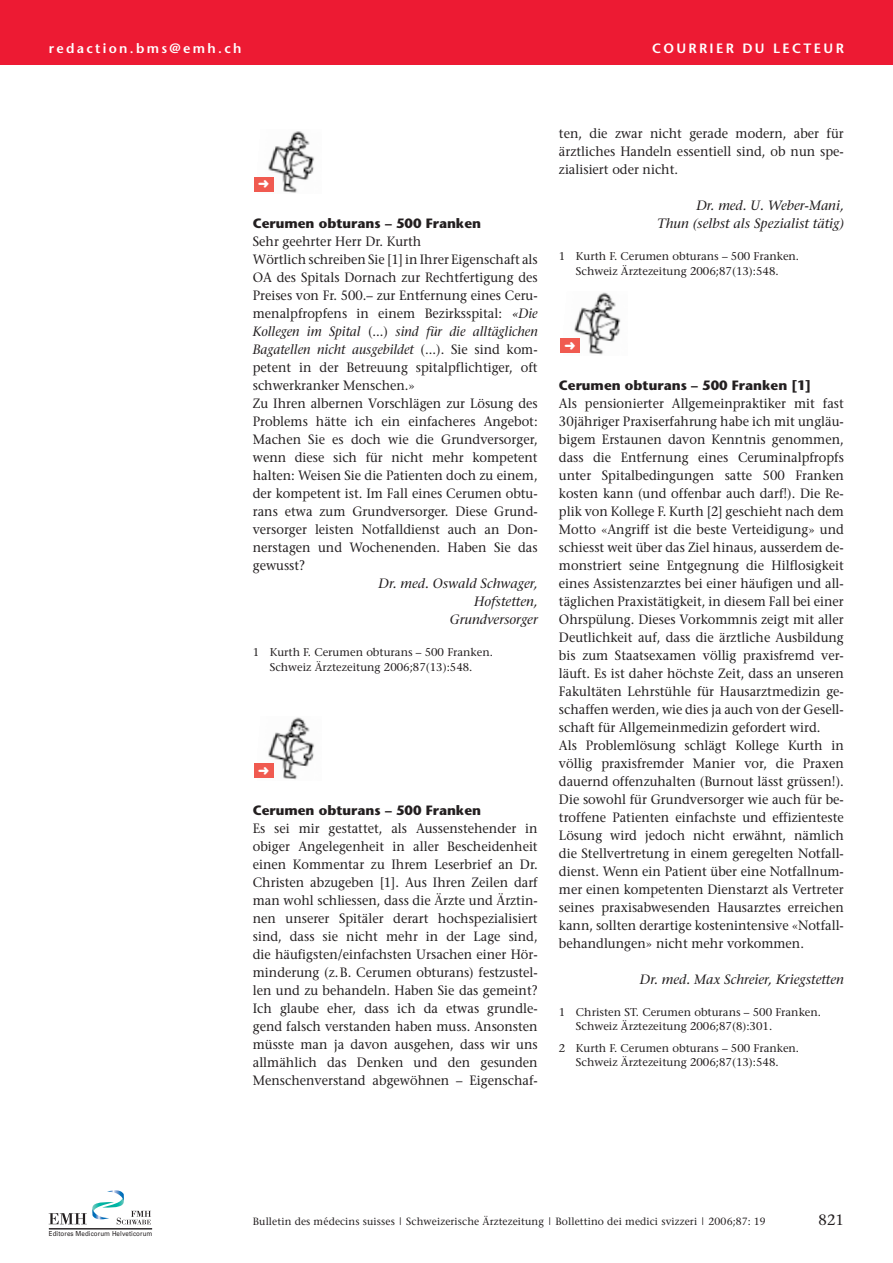
<style>
.page{position:relative;width:893px;height:1263px;background:#fff}
.page>*{position:absolute;margin:0;border:0;box-sizing:border-box;transform-origin:0 0}
.t1{font:15px "Stone Serif";color:#231f20}
.t2{font:13.5px/18px "Stone Serif";color:#231f20;scale:.95 1}
.t3{font:italic 13.5px/18px "Stone Serif";color:#231f20;text-align:right}
.t4{font:700 13.5px "Stone Sans";color:#231f20}
.t5{font:600 13.5px "Stone Sans";letter-spacing:.17em;color:#fff}
.t6{font:11.25px/14.2px "Stone Serif";color:#231f20;text-align:center}
.t7{font:10.5px "Stone Serif";letter-spacing:.01em;color:#231f20}
.t8{font:6.9px "Univers";letter-spacing:.015em;color:#231f20;scale:.9 1}
.s1{font-style:italic}
</style>
<div class="page">
<img style="left:268px;top:717px;width:46px;height:63px">
<div style="left:254px;top:763px;width:19px;height:15px;background:#f05a50"></div>
<img style="left:268px;top:131px;width:46px;height:62px">
<div style="left:254px;top:177px;width:19px;height:15px;background:#f05a50"></div>
<img style="left:574px;top:292px;width:47px;height:63px">
<div style="left:560px;top:338px;width:20px;height:15px;background:#f05a50"></div>
<svg style="left:49px;top:1190px;width:102px;height:34px"></svg>
<hr style="left:49px;top:1228px;width:103px;height:1px;background:#231f20">
<div style="left:0;top:0;width:893px;height:64px;background:#ed1a33"></div>
<p class="t5" style="left:49px;top:42px;width:194px">redaction.bms@emh.ch</p>
<p class="t5" style="left:652px;top:42px;width:193px">COURRIER DU LECTEUR</p>
<p class="t4" style="left:253px;top:218px;width:230px">Cerumen obturans – 500 Franken</p>
<p class="t2" style="left:253px;top:234px;width:301px">Sehr geehrter Herr Dr. Kurth<br>Wörtlich schreiben Sie [1] in Ihrer Eigenschaft als OA des Spitals Dornach zur Rechtfertigung des Preises von Fr. 500.– zur Entfernung eines Ceru&shy;menalpfropfens in einem Bezirksspital: <span class="s1">«Die Kollegen im Spital</span> (...) <span class="s1">sind für die alltäglichen Bagatellen nicht ausgebildet</span> (...). Sie sind kom&shy;petent in der Betreuung spitalpflichtiger, oft schwerkranker Menschen.»<br>Zu Ihren albernen Vorschlägen zur Lösung des Problems hätte ich ein einfacheres Angebot:<br>Machen Sie es doch wie die Grundversorger, wenn diese sich für nicht mehr kompetent halten: Weisen Sie die Patienten doch zu einem, der kompetent ist. Im Fall eines Cerumen obtu&shy;rans etwa zum Grundversorger. Diese Grund&shy;versorger leisten Notfalldienst auch an Don&shy;nerstagen und Wochenenden. Haben Sie das gewusst?</p>
<p class="t3" style="left:378px;top:576px;width:161px">Dr. med. Oswald Schwager,<br>Hofstetten,<br>Grundversorger</p>
<p class="t6" style="left:253px;top:646px;width:242px">1 Kurth F. Cerumen obturans – 500 Franken.<br>Schweiz Ärztezeitung 2006;87(13):548.</p>
<p class="t4" style="left:253px;top:805px;width:230px">Cerumen obturans – 500 Franken</p>
<p class="t2" style="left:253px;top:820px;width:301px;text-align:justify">Es sei mir gestattet, als Aussenstehender in obiger Angelegenheit in aller Bescheidenheit einen Kommentar zu Ihrem Leserbrief an Dr.<br>Christen abzugeben [1]. Aus Ihren Zeilen darf man wohl schliessen, dass die Ärzte und Ärztin&shy;nen unserer Spitäler derart hochspezialisiert sind, dass sie nicht mehr in der Lage sind, die häufigsten/einfachsten Ursachen einer Hör&shy;minderung (z.B. Cerumen obturans) festzustel&shy;len und zu behandeln. Haben Sie das gemeint?<br>Ich glaube eher, dass ich da etwas grundle&shy;gend falsch verstanden haben muss. Ansonsten müsste man ja davon ausgehen, dass wir uns allmählich das Denken und den gesunden Menschenverstand abgewöhnen – Eigenschaf-</p>
<p class="t2" style="left:559px;top:126px;width:301px;text-align:justify">ten, die zwar nicht gerade modern, aber für ärztliches Handeln essentiell sind, ob nun spe&shy;zialisiert oder nicht.</p>
<p class="t3" style="left:657px;top:198px;width:188px">Dr. med. U. Weber-Mani,<br>Thun (selbst als Spezialist tätig)</p>
<p class="t6" style="left:559px;top:250px;width:242px">1 Kurth F. Cerumen obturans – 500 Franken.<br>Schweiz Ärztezeitung 2006;87(13):548.</p>
<p class="t4" style="left:559px;top:380px;width:254px">Cerumen obturans – 500 Franken [1]</p>
<p class="t2" style="left:559px;top:395px;width:301px">Als pensionierter Allgemeinpraktiker mit fast 30jähriger Praxiserfahrung habe ich mit ungläu&shy;bigem Erstaunen davon Kenntnis genommen, dass die Entfernung eines Ceruminalpfropfs unter Spitalbedingungen satte 500 Franken kosten kann (und offenbar auch darf!). Die Re&shy;plik von Kollege F. Kurth [2] geschieht nach dem Motto «Angriff ist die beste Verteidigung» und schiesst weit über das Ziel hinaus, ausserdem de&shy;monstriert seine Entgegnung die Hilflosigkeit eines Assistenzarztes bei einer häufigen und all&shy;täglichen Praxistätigkeit, in diesem Fall bei einer Ohrspülung. Dieses Vorkommnis zeigt mit aller Deutlichkeit auf, dass die ärztliche Ausbildung bis zum Staatsexamen völlig praxisfremd ver&shy;läuft. Es ist daher höchste Zeit, dass an unseren Fakultäten Lehrstühle für Hausarztmedizin ge&shy;schaffen werden, wie dies ja auch von der Gesell&shy;schaft für Allgemeinmedizin gefordert wird.<br>Als Problemlösung schlägt Kollege Kurth in völlig praxisfremder Manier vor, die Praxen dauernd offenzuhalten (Burnout lässt grüssen!).<br>Die sowohl für Grundversorger wie auch für be&shy;troffene Patienten einfachste und effizienteste Lösung wird jedoch nicht erwähnt, nämlich die Stellvertretung in einem geregelten Notfall&shy;dienst. Wenn ein Patient über eine Notfallnum&shy;mer einen kompetenten Dienstarzt als Vertreter seines praxisabwesenden Hausarztes erreichen kann, sollten derartige kostenintensive «Notfall&shy;behandlungen» nicht mehr vorkommen.</p>
<p class="t3" style="left:640px;top:971px;width:205px">Dr. med. Max Schreier, Kriegstetten</p>
<p class="t6" style="left:576px;top:1006px;width:247px;text-align:left;text-indent:-17px">1 Christen ST. Cerumen obturans – 500 Franken.<br>Schweiz Ärztezeitung 2006;87(8):301.</p>
<p class="t6" style="left:559px;top:1042px;width:242px">2 Kurth F. Cerumen obturans – 500 Franken.<br>Schweiz Ärztezeitung 2006;87(13):548.</p>
<p class="t8" style="left:49px;top:1229px;width:117px">Editores Medicorum Helveticorum</p>
<p class="t7" style="left:253px;top:1217px;width:515px">Bulletin des médecins suisses | Schweizerische Ärztezeitung | Bollettino dei medici svizzeri | 2006;87: 19</p>
<p class="t1" style="left:818px;top:1213px;width:27px">821</p>
</div>
